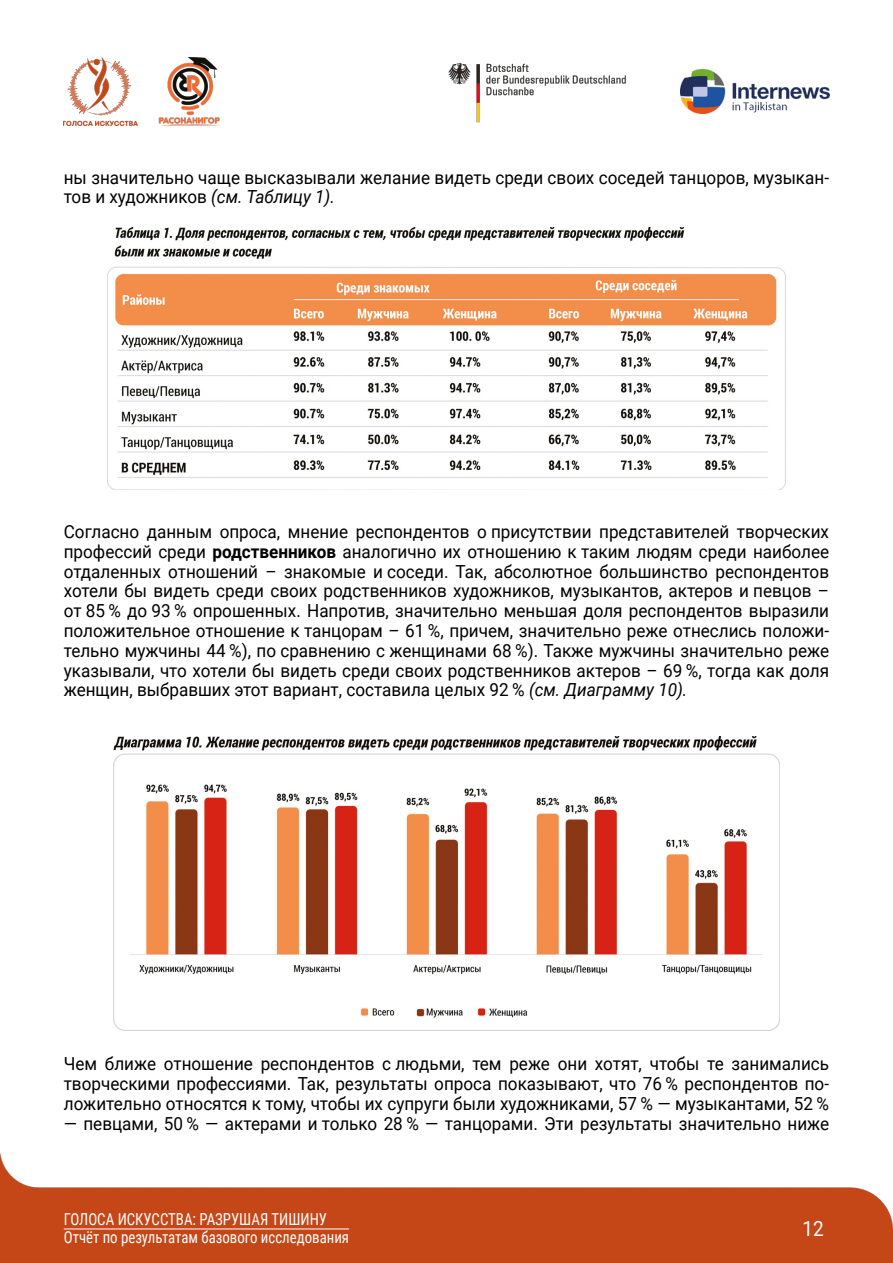
<style>
.page{position:relative;width:893px;height:1263px;background:#fff}
.page>*{position:absolute;margin:0;border:0;box-sizing:border-box;transform-origin:0 0}
.t1{font:21px "Roboto";color:#fff;scale:.9 1}
.t2{font:18px/19.8px "Roboto";color:#000;text-align:justify;scale:.95 1}
.t3{font:16.5px/17.9px "Roboto Condensed";color:#fff;scale:.9 1}
.s1{font-style:italic}
.s2{font-weight:700}
</style>
<div class="page">
<img style="left:0;top:1153px;width:893px;height:110px">
<hr style="left:64px;top:1228px;width:285px;height:1px;background:#fff">
<img style="left:448px;top:62px;width:178px;height:61px">
<img style="left:681px;top:69px;width:148px;height:45px">
<img style="left:158px;top:57px;width:62px;height:69px">
<img style="left:64px;top:58px;width:73px;height:67px">
<img style="left:107px;top:228px;width:679px;height:262px">
<img style="left:113px;top:736px;width:667px;height:295px">
<p class="t2" style="left:64px;top:167px;width:807px">ны значительно чаще высказывали желание видеть среди своих соседей танцоров, музыкан&shy;тов и художников <span class="s1">(см. Таблицу 1).</span></p>
<p class="t2" style="left:64px;top:521px;width:807px">Согласно данным опроса, мнение респондентов о присутствии представителей творческих профессий среди <span class="s2">родственников</span> аналогично их отношению к таким людям среди наиболее отдаленных отношений – знакомые и соседи. Так, абсолютное большинство респондентов хотели бы видеть среди своих родственников художников, музыкантов, актеров и певцов – от 85 % до 93 % опрошенных. Напротив, значительно меньшая доля респондентов выразили положительное отношение к танцорам – 61 %, причем, значительно реже отнеслись положи&shy;тельно мужчины 44 %), по сравнению с женщинами 68 %). Также мужчины значительно реже указывали, что хотели бы видеть среди своих родственников актеров – 69 %, тогда как доля женщин, выбравших этот вариант, составила целых 92 % <span class="s1">(см. Диаграмму 10).</span></p>
<p class="t2" style="left:64px;top:1053px;width:807px">Чем ближе отношение респондентов с людьми, тем реже они хотят, чтобы те занимались творческими профессиями. Так, результаты опроса показывают, что 76 % респондентов по&shy;ложительно относятся к тому, чтобы их супруги были художниками, 57 % — музыкантами, 52 %</p>
<p class="t2" style="left:64px;top:1112px;width:807px">— певцами, 50 % — актерами и только 28 % — танцорами. Эти результаты значительно ниже</p>
<p class="t3" style="left:64px;top:1210px;width:318px">ГОЛОСА ИСКУССТВА: РАЗРУШАЯ ТИШИНУ<br>Отчёт по результатам базового исследования</p>
<p class="t1" style="left:803px;top:1214px;width:25px">12</p>
</div>
